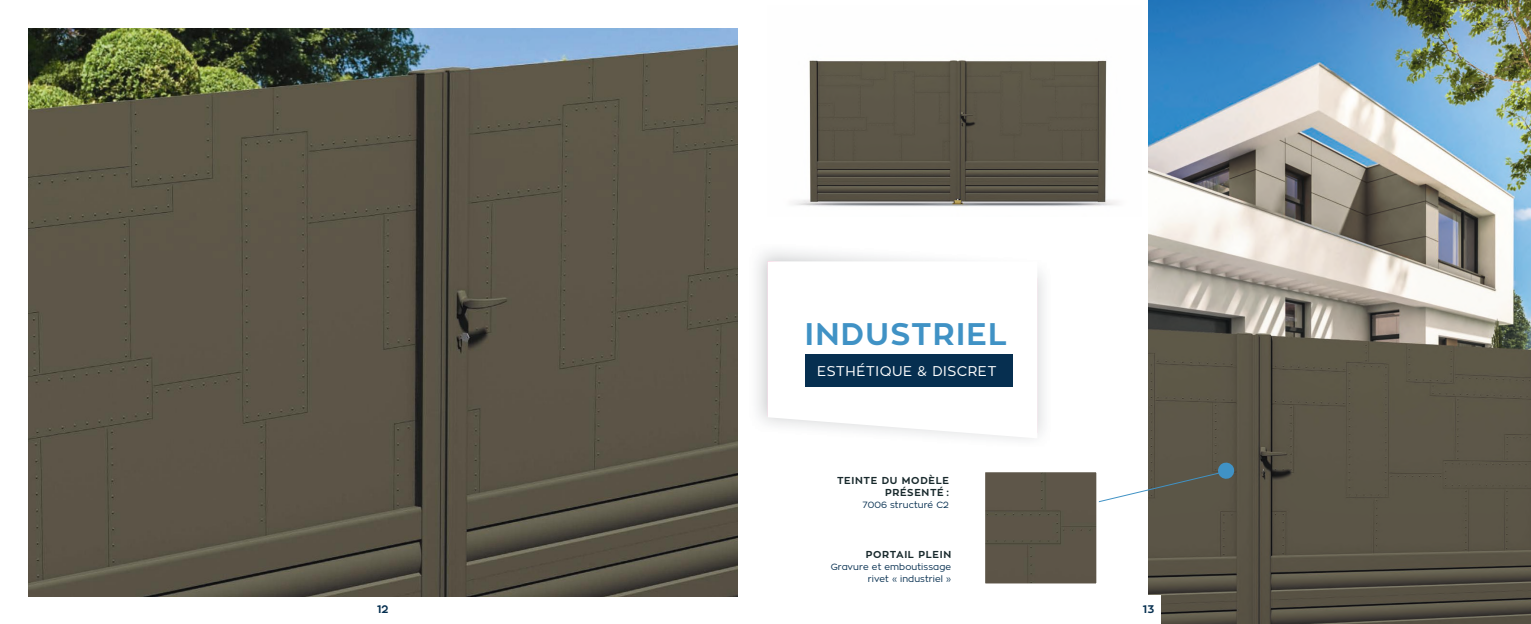
<style>
.page{position:relative;width:1531px;height:624px;background:#fff}
.page>*{position:absolute;margin:0;border:0;box-sizing:border-box;transform-origin:0 0}
.t1{font:700 31px "Zona Pro";letter-spacing:.045em;color:#4092c5}
.t2{font:14px "Zona Pro";letter-spacing:.035em;color:#fff}
.t3{font:700 11px "Zona Pro";color:#062f50}
.t4{font:700 10px/12px "Zona Pro";letter-spacing:.065em;color:#18292c;text-align:right}
.t5{font:9px/12px "Zona Pro";letter-spacing:.015em;color:#062f50;text-align:right}
</style>
<div class="page">
<img style="left:1148px;top:0;width:383px;height:624px">
<svg style="left:1099px;top:461px;width:136px;height:43px"></svg>
<div style="left:986px;top:473px;width:109px;height:109px;background:#5d5548"></div>
<div style="left:982px;top:469px;width:117px;height:117px;border:3px solid #fff"></div>
<img style="left:793px;top:60px;width:324px;height:147px">
<svg style="left:768px;top:261px;width:262px;height:177px"></svg>
<div style="left:805px;top:355px;width:207px;height:32px;background:#062f50"></div>
<div style="left:1137px;top:595px;width:23px;height:29px;background:#fff"></div>
<img style="left:28px;top:28px;width:709px;height:568px">
<h1 class="t1" style="left:805px;top:314px;width:204px">INDUSTRIEL</h1>
<h2 class="t2" style="left:817px;top:362px;width:181px">ESTHÉTIQUE &amp; DISCRET</h2>
<p class="t4" style="left:837px;top:474px;width:113px">TEINTE DU MODÈLE<br>PRÉSENTÉ :</p>
<p class="t5" style="left:862px;top:498px;width:88px">7006 structuré C2</p>
<p class="t4" style="left:866px;top:548px;width:87px">PORTAIL PLEIN</p>
<p class="t5" style="left:831px;top:560px;width:122px">Gravure et emboutissage rivet « industriel »</p>
<p class="t3" style="left:377px;top:601px;width:13px">12</p>
<p class="t3" style="left:1143px;top:602px;width:13px">13</p>
</div>
